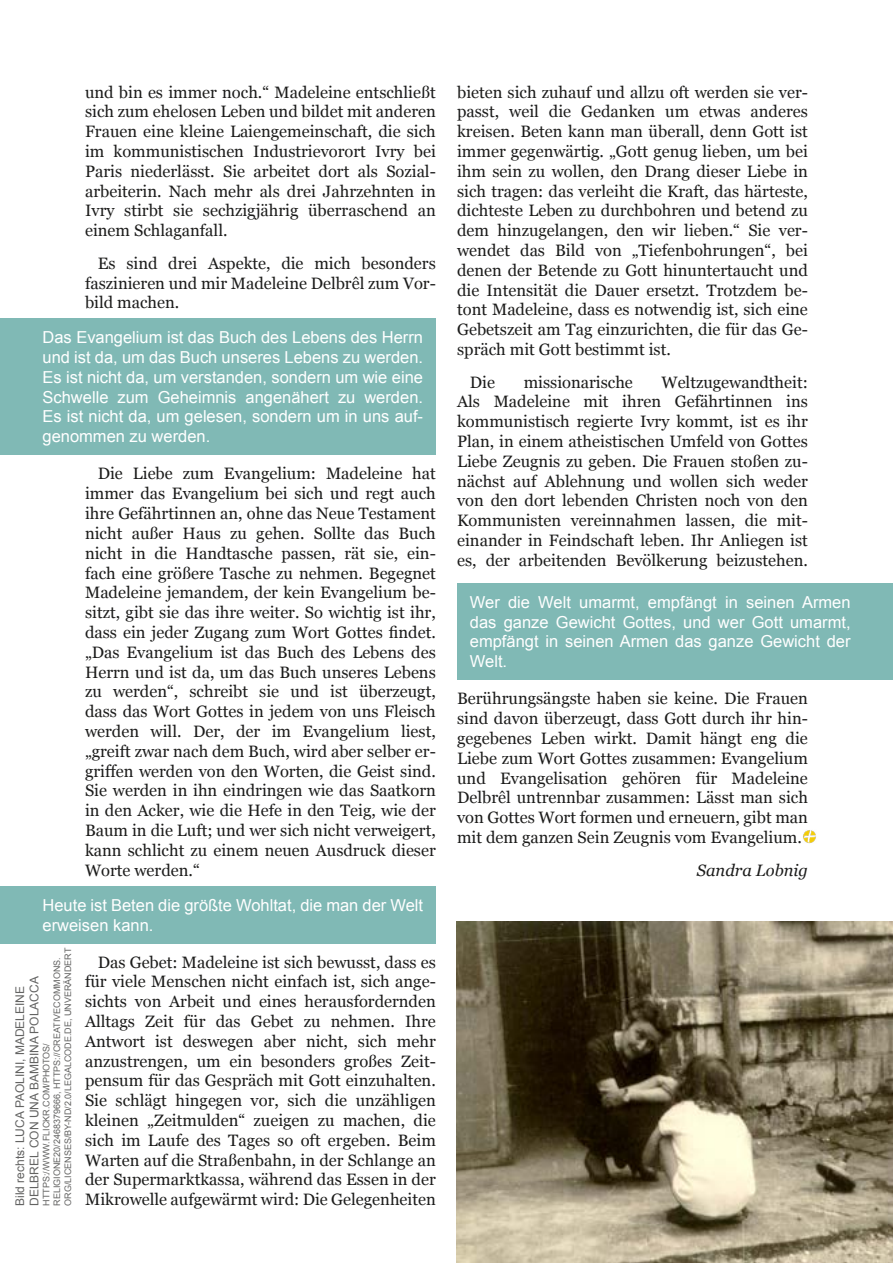
<style>
.page{position:relative;width:893px;height:1263px;background:#fff}
.page>*{position:absolute;margin:0;border:0;box-sizing:border-box;transform-origin:0 0}
.t1{font:16.5px/19.8px "Georgia";color:#1c1c1b;text-align:justify}
.t2{font:16.5px/19.8px "Arial";color:#fff;text-align:justify}
.t3{font:italic 16.5px "Georgia";color:#1c1c1b}
.t4{font:12px/14.4px "Arial";color:#636362}
.t5{font:9px/10.8px "Arial";color:#636362}
</style>
<div class="page">
<div style="left:0;top:887px;width:436px;height:57px;background:#80b9b5"></div>
<img style="left:457px;top:921px;width:436px;height:342px">
<div style="left:0;top:318px;width:436px;height:137px;background:#80b9b5"></div>
<div style="left:457px;top:583px;width:436px;height:97px;background:#80b9b5"></div>
<svg style="left:803px;top:830px;width:13px;height:13px"></svg>
<p class="t1" style="left:85px;top:81px;width:352px">und bin es immer noch.“ Madeleine entschließt sich zum ehelosen Leben und bildet mit anderen Frauen eine kleine Laiengemeinschaft, die sich im kommunistischen Industrievorort Ivry bei Paris niederlässt. Sie arbeitet dort als Sozial&shy;arbeiterin. Nach mehr als drei Jahrzehnten in Ivry stirbt sie sechzigjährig überraschend an einem Schlaganfall.</p>
<p class="t1" style="left:85px;top:252px;width:352px;text-indent:13px">Es sind drei Aspekte, die mich besonders faszinieren und mir Madeleine Delbrêl zum Vor&shy;bild machen.</p>
<p class="t2" style="left:43px;top:328px;width:382px">Das Evangelium ist das Buch des Lebens des Herrn und ist da, um das Buch unseres Lebens zu werden.<br>Es ist nicht da, um verstanden, sondern um wie eine Schwelle zum Geheimnis angenähert zu werden.<br>Es ist nicht da, um gelesen, sondern um in uns auf&shy;genommen zu werden.</p>
<p class="t1" style="left:85px;top:463px;width:352px;text-indent:13px">Die Liebe zum Evangelium: Madeleine hat immer das Evangelium bei sich und regt auch ihre Gefährtinnen an, ohne das Neue Testament nicht außer Haus zu gehen. Sollte das Buch nicht in die Handtasche passen, rät sie, ein&shy;fach eine größere Tasche zu nehmen. Begegnet Madeleine jemandem, der kein Evangelium be&shy;sitzt, gibt sie das ihre weiter. So wichtig ist ihr, dass ein jeder Zugang zum Wort Gottes findet. „Das Evangelium ist das Buch des Lebens des Herrn und ist da, um das Buch unseres Lebens zu werden“, schreibt sie und ist überzeugt, dass das Wort Gottes in jedem von uns Fleisch werden will. Der, der im Evangelium liest, „greift zwar nach dem Buch, wird aber selber er&shy;griffen werden von den Worten, die Geist sind.<br>Sie werden in ihn eindringen wie das Saatkorn in den Acker, wie die Hefe in den Teig, wie der Baum in die Luft; und wer sich nicht verweigert, kann schlicht zu einem neuen Ausdruck dieser Worte werden.“</p>
<p class="t2" style="left:43px;top:896px;width:382px">Heute ist Beten die größte Wohltat, die man der Welt erweisen kann.</p>
<p class="t5" style="left:41px;top:1206px;width:260px;rotate:-90deg">HTTPS://WWW.FLICKR.COM/PHOTOS/<br>RELIGIONE20/2468379666, HTTPS://CREATIVECOMMONS.<br>ORG/LICENSES/BY-ND/2.0/LEGALCODE.DE, UNVERÄNDERT</p>
<p class="t4" style="left:13px;top:1206px;width:231px;rotate:-90deg">Bild rechts: LUCA PAOLINI, MADELEINE<br>DELBREL CON UNA BAMBINA POLACCA</p>
<p class="t1" style="left:85px;top:951px;width:352px;text-indent:13px">Das Gebet: Madeleine ist sich bewusst, dass es für viele Menschen nicht einfach ist, sich ange&shy;sichts von Arbeit und eines herausfordernden Alltags Zeit für das Gebet zu nehmen. Ihre Antwort ist deswegen aber nicht, sich mehr anzustrengen, um ein besonders großes Zeit&shy;pensum für das Gespräch mit Gott einzuhalten.<br>Sie schlägt hingegen vor, sich die unzähligen kleinen „Zeitmulden“ zueigen zu machen, die sich im Laufe des Tages so oft ergeben. Beim Warten auf die Straßenbahn, in der Schlange an der Supermarktkassa, während das Essen in der Mikrowelle aufgewärmt wird: Die Gelegenheiten</p>
<p class="t1" style="left:457px;top:81px;width:352px">bieten sich zuhauf und allzu oft werden sie ver&shy;passt, weil die Gedanken um etwas anderes kreisen. Beten kann man überall, denn Gott ist immer gegenwärtig. „Gott genug lieben, um bei ihm sein zu wollen, den Drang dieser Liebe in sich tragen: das verleiht die Kraft, das härteste, dichteste Leben zu durchbohren und betend zu dem hinzugelangen, den wir lieben.“ Sie ver&shy;wendet das Bild von „Tiefenbohrungen“, bei denen der Betende zu Gott hinuntertaucht und die Intensität die Dauer ersetzt. Trotzdem be&shy;tont Madeleine, dass es notwendig ist, sich eine Gebetszeit am Tag einzurichten, die für das Ge&shy;spräch mit Gott bestimmt ist.</p>
<p class="t1" style="left:470px;top:371px;width:27px">Die</p>
<p class="t1" style="left:524px;top:371px;width:111px">missionarische</p>
<p class="t1" style="left:457px;top:371px;width:352px;text-indent:204px">Weltzugewandtheit:<br>Als Madeleine mit ihren Gefährtinnen ins kommunistisch regierte Ivry kommt, ist es ihr Plan, in einem atheistischen Umfeld von Gottes Liebe Zeugnis zu geben. Die Frauen stoßen zu&shy;nächst auf Ablehnung und wollen sich weder von den dort lebenden Christen noch von den Kommunisten vereinnahmen lassen, die mit&shy;einander in Feindschaft leben. Ihr Anliegen ist es, der arbeitenden Bevölkerung beizustehen.</p>
<p class="t2" style="left:470px;top:592px;width:382px">Wer die Welt umarmt, empfängt in seinen Armen das ganze Gewicht Gottes, und wer Gott umarmt, empfängt in seinen Armen das ganze Gewicht der Welt.</p>
<p class="t1" style="left:457px;top:688px;width:352px">Berührungsängste haben sie keine. Die Frauen sind davon überzeugt, dass Gott durch ihr hin&shy;gegebenes Leben wirkt. Damit hängt eng die Liebe zum Wort Gottes zusammen: Evangelium und Evangelisation gehören für Madeleine Delbrêl untrennbar zusammen: Lässt man sich von Gottes Wort formen und erneuern, gibt man mit dem ganzen Sein Zeugnis vom Evangelium.</p>
<p class="t3" style="left:697px;top:858px;width:113px">Sandra Lobnig</p>
</div>
